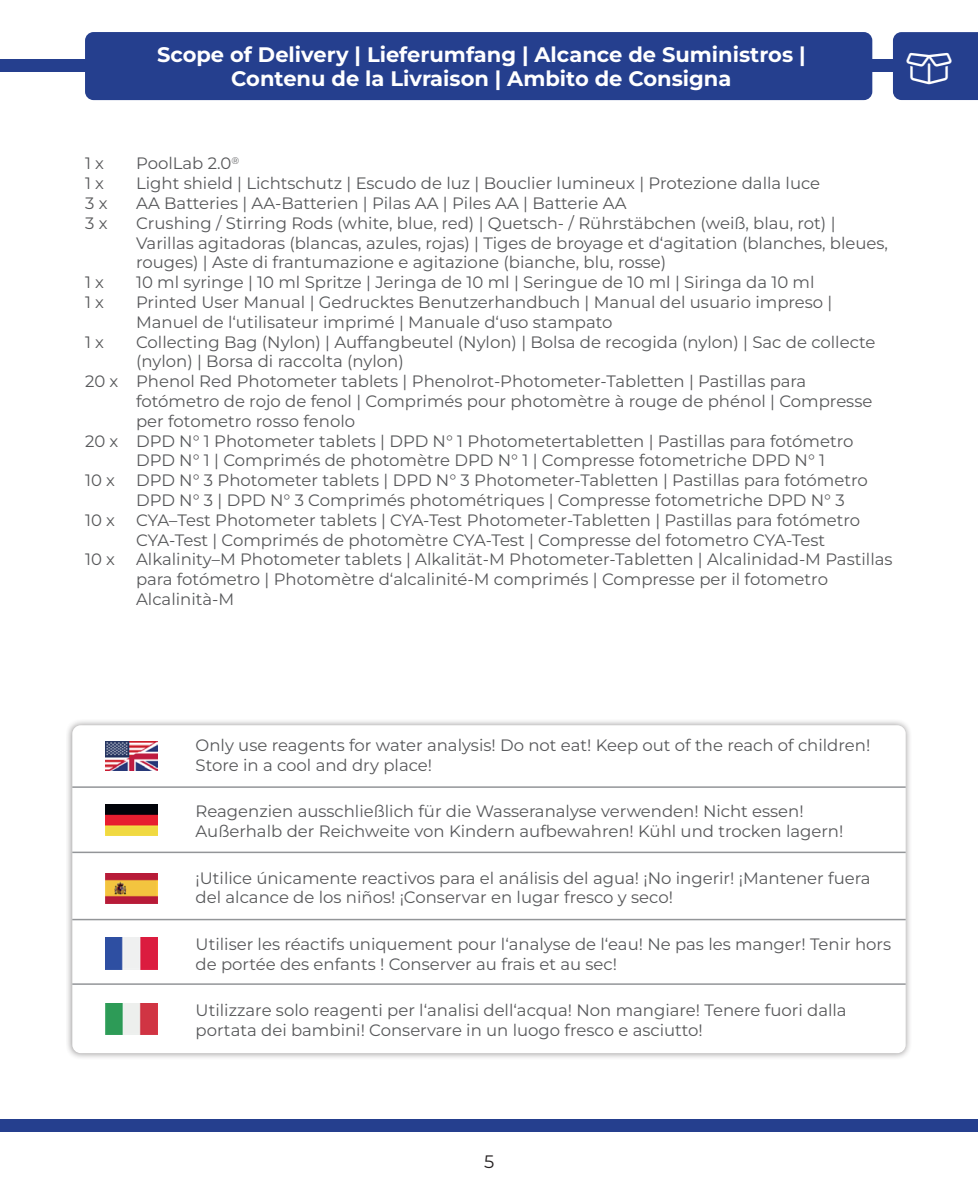
<style>
.page{position:relative;width:978px;height:1191px;background:#fff}
.page>*{position:absolute;margin:0;border:0;box-sizing:border-box;transform-origin:0 0}
.t1{font:300 37.5px "Font Awesome 6 Pro";color:#fff}
.Überschriften_Seiten{font:700 21px/24px "Montserrat";color:#fff;text-align:center}
.t2{font:18px "Montserrat";color:#231f20}
.Text{font:16.5px/19.8px "Montserrat";color:#57585a}
</style>
<div class="page">
<div style="left:0;top:60px;width:978px;height:12px;background:#253f8e"></div>
<div style="left:0;top:1119px;width:978px;height:12px;background:#253f8e"></div>
<div style="left:66px;top:718px;width:846px;height:342px;background:#231f20;opacity:.5"></div>
<div style="left:72px;top:725px;width:834px;height:328px;background:#fff;border-radius:9px"></div>
<div style="left:85px;top:32px;width:787px;height:68px;background:#253f8e;border-radius:9px"></div>
<img style="left:106px;top:741px;width:52px;height:29px">
<img style="left:106px;top:804px;width:52px;height:31px">
<img style="left:106px;top:938px;width:52px;height:31px">
<img style="left:106px;top:1003px;width:52px;height:31px">
<img style="left:106px;top:873px;width:52px;height:30px">
<hr style="left:72px;top:786px;width:834px;height:2px;background:#939598">
<hr style="left:72px;top:851px;width:834px;height:2px;background:#939598">
<hr style="left:72px;top:918px;width:834px;height:2px;background:#939598">
<hr style="left:72px;top:983px;width:834px;height:1px;background:#939598">
<div style="left:893px;top:32px;width:85px;height:68px;background:#253f8e"></div>
<p class="Überschriften_Seiten" style="left:157px;top:42px;width:650px">Scope of Delivery | Lieferumfang | Alcance de Suministros |<br>Contenu de la Livraison | Ambito de Consigna</p>
<p class="t1" style="left:906px;top:49px;width:48px">□□■</p>
<p class="Text" style="left:85px;top:153px;width:21px">1 x</p>
<p class="Text" style="left:136px;top:153px;width:105px">PoolLab 2.0<sup>®</sup></p>
<p class="Text" style="left:85px;top:173px;width:21px">1 x</p>
<p class="Text" style="left:136px;top:173px;width:686px">Light shield | Lichtschutz | Escudo de luz | Bouclier lumineux | Protezione dalla luce</p>
<p class="Text" style="left:85px;top:193px;width:24px">3 x</p>
<p class="Text" style="left:136px;top:193px;width:492px">AA Batteries | AA-Batterien | Pilas AA | Piles AA | Batterie AA</p>
<p class="Text" style="left:85px;top:212px;width:24px">3 x</p>
<p class="Text" style="left:136px;top:212px;width:753px">Crushing / Stirring Rods (white, blue, red) | Quetsch- / Rührstäbchen (weiß, blau, rot) |<br>Varillas agitadoras (blancas, azules, rojas) | Tiges de broyage et d‘agitation (blanches, bleues, rouges) | Aste di frantumazione e agitazione (bianche, blu, rosse)</p>
<p class="Text" style="left:85px;top:272px;width:21px">1 x</p>
<p class="Text" style="left:136px;top:272px;width:680px">10 ml syringe | 10 ml Spritze | Jeringa de 10 ml | Seringue de 10 ml | Siringa da 10 ml</p>
<p class="Text" style="left:85px;top:292px;width:21px">1 x</p>
<p class="Text" style="left:136px;top:292px;width:698px">Printed User Manual | Gedrucktes Benutzerhandbuch | Manual del usuario impreso |<br>Manuel de l‘utilisateur imprimé | Manuale d‘uso stampato</p>
<p class="Text" style="left:85px;top:331px;width:21px">1 x</p>
<p class="Text" style="left:136px;top:331px;width:741px">Collecting Bag (Nylon) | Auffangbeutel (Nylon) | Bolsa de recogida (nylon) | Sac de collecte (nylon) | Borsa di raccolta (nylon)</p>
<p class="Text" style="left:136px;top:371px;width:738px;text-indent:-51px">20 x Phenol Red Photometer tablets | Phenolrot-Photometer-Tabletten | Pastillas para fotómetro de rojo de fenol | Comprimés pour photomètre à rouge de phénol | Compresse per fotometro rosso fenolo</p>
<p class="Text" style="left:136px;top:430px;width:719px;text-indent:-51px">20 x DPD N° 1 Photometer tablets | DPD N° 1 Photometertabletten | Pastillas para fotómetro<br>DPD N° 1 | Comprimés de photomètre DPD N° 1 | Compresse fotometriche DPD N° 1</p>
<p class="Text" style="left:85px;top:470px;width:32px">10 x</p>
<p class="Text" style="left:136px;top:470px;width:733px">DPD N° 3 Photometer tablets | DPD N° 3 Photometer-Tabletten | Pastillas para fotómetro<br>DPD N° 3 | DPD N° 3 Comprimés photométriques | Compresse fotometriche DPD N° 3</p>
<p class="Text" style="left:85px;top:509px;width:32px">10 x</p>
<p class="Text" style="left:136px;top:509px;width:726px">CYA–Test Photometer tablets | CYA-Test Photometer-Tabletten | Pastillas para fotómetro<br>CYA-Test | Comprimés de photomètre CYA-Test | Compresse del fotometro CYA-Test</p>
<p class="Text" style="left:85px;top:549px;width:32px">10 x</p>
<p class="Text" style="left:136px;top:549px;width:758px">Alkalinity–M Photometer tablets | Alkalität-M Photometer-Tabletten | Alcalinidad-M Pastillas para fotómetro | Photomètre d‘alcalinité-M comprimés | Compresse per il fotometro<br>Alcalinità-M</p>
<p class="Text" style="left:196px;top:734px;width:676px">Only use reagents for water analysis! Do not eat! Keep out of the reach of children!<br>Store in a cool and dry place!</p>
<p class="Text" style="left:196px;top:801px;width:649px">Reagenzien ausschließlich für die Wasseranalyse verwenden! Nicht essen!<br>Außerhalb der Reichweite von Kindern aufbewahren! Kühl und trocken lagern!</p>
<p class="Text" style="left:196px;top:867px;width:676px">¡Utilice únicamente reactivos para el análisis del agua! ¡No ingerir! ¡Mantener fuera del alcance de los niños! ¡Conservar en lugar fresco y seco!</p>
<p class="Text" style="left:196px;top:933px;width:697px">Utiliser les réactifs uniquement pour l‘analyse de l‘eau! Ne pas les manger! Tenir hors de portée des enfants ! Conserver au frais et au sec!</p>
<p class="Text" style="left:196px;top:999px;width:653px">Utilizzare solo reagenti per l‘analisi dell‘acqua! Non mangiare! Tenere fuori dalla portata dei bambini! Conservare in un luogo fresco e asciutto!</p>
<p class="t2" style="left:484px;top:1149px;width:12px">5</p>
</div>
